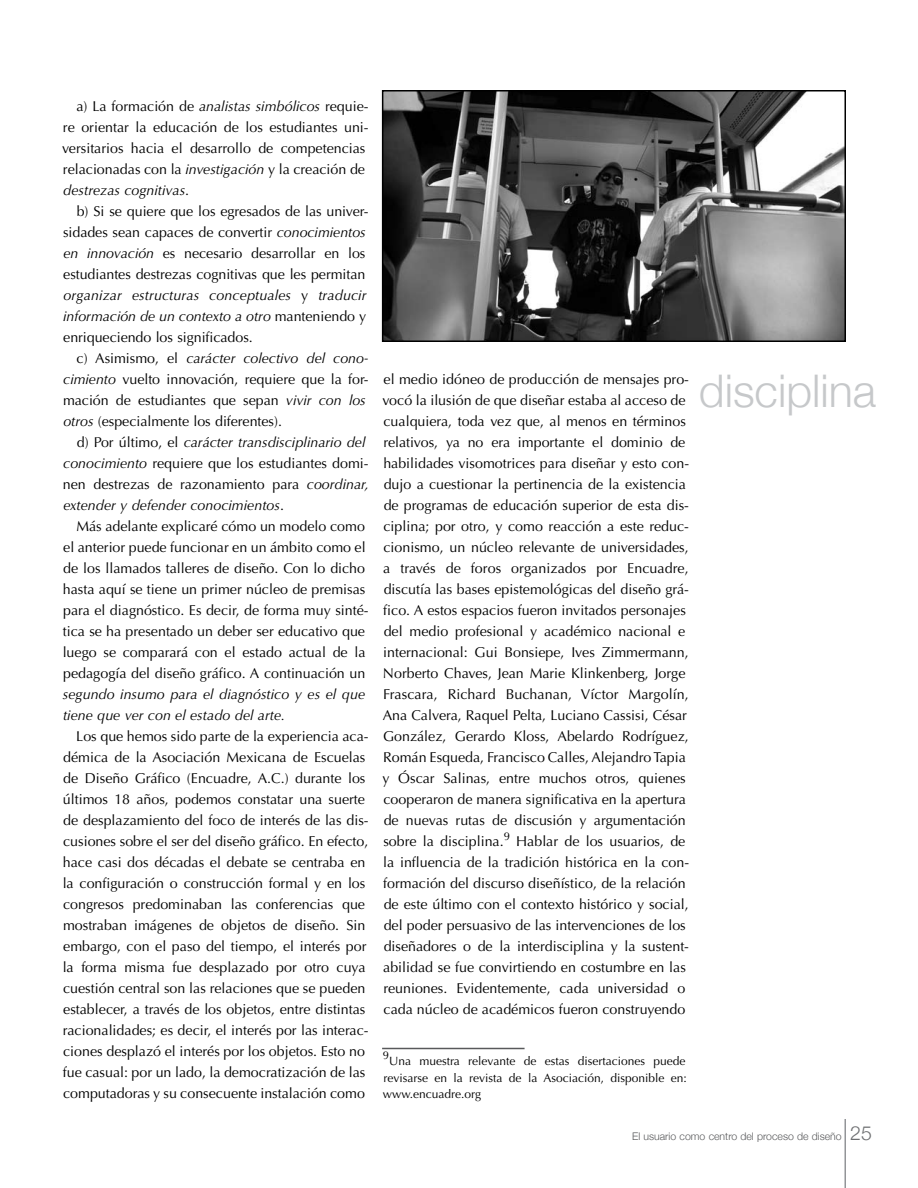
<style>
.page{position:relative;width:918px;height:1188px;background:#fff}
.page>*{position:absolute;margin:0;border:0;box-sizing:border-box;transform-origin:0 0}
.t1{font:300 45px "Helvetica Neue";color:#c6c8ca}
.t2{font:14.25px/21px "Optima LT Std";color:#000}
.t3{font:italic 14.25px "Optima LT Std";color:#000}
.t4{font:12px/16.5px "Optima LT Std";color:#000;text-align:justify}
.t5{font:11.25px "Optima LT Std";color:#000}
.t6{font:300 10.5px "Helvetica Neue";color:#58595b}
.s1{font-style:italic}
.s2{font-style:normal}
.s3{font-size:19.5px;color:#6d6f71}
</style>
<div class="page">
<hr style="left:844px;top:1119px;width:2px;height:69px;background:#939598">
<hr style="left:382px;top:1048px;width:143px;height:1px;background:#58595b">
<img style="left:385px;top:93px;width:458px;height:246px">
<div style="left:382px;top:90px;width:464px;height:252px;border:2px solid #000"></div>
<p class="t2" style="left:76px;top:96px;width:294px">a) La formación de <span class="s1">analistas simbólicos</span> requie-</p>
<p class="t2" style="left:63px;top:117px;width:307px">re orientar la educación de los estudiantes uni-</p>
<p class="t2" style="left:62px;top:138px;width:305px">versitarios hacia el desarrollo de competencias</p>
<p class="t2" style="left:63px;top:159px;width:304px">relacionadas con la <span class="s1">investigación</span> y la creación de</p>
<p class="t3" style="left:63px;top:182px;width:127px">destrezas cognitivas<span class="s2">.</span></p>
<p class="t2" style="left:77px;top:201px;width:293px">b) Si se quiere que los egresados de las univer-</p>
<p class="t2" style="left:63px;top:222px;width:304px">sidades sean capaces de convertir <span class="s1">conocimientos</span></p>
<p class="t2" style="left:63px;top:243px;width:304px"><span class="s1">en innovación</span> es necesario desarrollar en los</p>
<p class="t2" style="left:63px;top:264px;width:304px">estudiantes destrezas cognitivas que les permitan</p>
<p class="t3" style="left:63px;top:287px;width:305px">organizar estructuras conceptuales <span class="s2">y</span> traducir</p>
<p class="t3" style="left:63px;top:308px;width:304px">información de un contexto a otro <span class="s2">manteniendo y</span></p>
<p class="t2" style="left:63px;top:327px;width:191px">enriqueciendo los significados.</p>
<p class="t3" style="left:77px;top:350px;width:293px"><span class="s2">c) Asimismo, el</span> carácter colectivo del cono-</p>
<p class="t2" style="left:63px;top:369px;width:307px"><span class="s1">cimiento</span> vuelto innovación, requiere que la for-</p>
<p class="t2" style="left:63px;top:390px;width:304px">mación de estudiantes que sepan <span class="s1">vivir con los</span></p>
<p class="t2" style="left:63px;top:411px;width:220px"><span class="s1">otros</span> (especialmente los diferentes).</p>
<p class="t3" style="left:77px;top:434px;width:290px"><span class="s2">d) Por último, el</span> carácter transdisciplinario del</p>
<p class="t2" style="left:63px;top:453px;width:307px"><span class="s1">conocimiento</span> requiere que los estudiantes domi-</p>
<p class="t2" style="left:63px;top:474px;width:307px">nen destrezas de razonamiento para <span class="s1">coordinar,</span></p>
<p class="t3" style="left:63px;top:497px;width:222px">extender y defender conocimientos<span class="s2">.</span></p>
<p class="t2" style="left:76px;top:516px;width:290px">Más adelante explicaré cómo un modelo como</p>
<p class="t2" style="left:63px;top:537px;width:304px">el anterior puede funcionar en un ámbito como el</p>
<p class="t2" style="left:63px;top:558px;width:303px">de los llamados talleres de diseño. Con lo dicho</p>
<p class="t2" style="left:63px;top:579px;width:304px">hasta aquí se tiene un primer núcleo de premisas</p>
<p class="t2" style="left:63px;top:600px;width:307px">para el diagnóstico. Es decir, de forma muy sinté-</p>
<p class="t2" style="left:63px;top:621px;width:304px">tica se ha presentado un deber ser educativo que</p>
<p class="t2" style="left:63px;top:642px;width:304px">luego se comparará con el estado actual de la</p>
<p class="t2" style="left:63px;top:663px;width:304px">pedagogía del diseño gráfico. A continuación un</p>
<p class="t3" style="left:63px;top:686px;width:304px">segundo insumo para el diagnóstico y es el que</p>
<p class="t3" style="left:63px;top:707px;width:224px">tiene que ver con el estado del arte.</p>
<p class="t2" style="left:76px;top:726px;width:294px">Los que hemos sido parte de la experiencia aca-</p>
<p class="t2" style="left:63px;top:747px;width:304px">démica de la Asociación Mexicana de Escuelas</p>
<p class="t2" style="left:63px;top:768px;width:304px">de Diseño Gráfico (Encuadre, A.C.) durante los</p>
<p class="t2" style="left:63px;top:789px;width:304px">últimos 18 años, podemos constatar una suerte</p>
<p class="t2" style="left:63px;top:810px;width:307px">de desplazamiento del foco de interés de las dis-</p>
<p class="t2" style="left:63px;top:831px;width:307px">cusiones sobre el ser del diseño gráfico. En efecto,</p>
<p class="t2" style="left:63px;top:852px;width:304px">hace casi dos décadas el debate se centraba en</p>
<p class="t2" style="left:63px;top:873px;width:304px">la configuración o construcción formal y en los</p>
<p class="t2" style="left:63px;top:894px;width:303px">congresos predominaban las conferencias que</p>
<p class="t2" style="left:63px;top:915px;width:304px">mostraban imágenes de objetos de diseño. Sin</p>
<p class="t2" style="left:63px;top:936px;width:305px">embargo, con el paso del tiempo, el interés por</p>
<p class="t2" style="left:63px;top:957px;width:304px">la forma misma fue desplazado por otro cuya</p>
<p class="t2" style="left:63px;top:978px;width:304px">cuestión central son las relaciones que se pueden</p>
<p class="t2" style="left:63px;top:999px;width:304px">establecer, a través de los objetos, entre distintas</p>
<p class="t2" style="left:63px;top:1020px;width:307px">racionalidades; es decir, el interés por las interac-</p>
<p class="t2" style="left:63px;top:1041px;width:303px">ciones desplazó el interés por los objetos. Esto no</p>
<p class="t2" style="left:63px;top:1062px;width:304px">fue casual: por un lado, la democratización de las</p>
<p class="t2" style="left:63px;top:1083px;width:303px">computadoras y su consecuente instalación como</p>
<p class="t2" style="left:382px;top:369px;width:308px">el medio idóneo de producción de mensajes pro&shy;vocó la ilusión de que diseñar estaba al acceso de cualquiera, toda vez que, al menos en términos relativos, ya no era importante el dominio de habilidades visomotrices para diseñar y esto con&shy;dujo a cuestionar la pertinencia de la existencia de programas de educación superior de esta dis&shy;ciplina; por otro, y como reacción a este reduc&shy;cionismo, un núcleo relevante de universidades, a través de foros organizados por Encuadre, discutía las bases epistemológicas del diseño grá&shy;fico. A estos espacios fueron invitados personajes del medio profesional y académico nacional e internacional: Gui Bonsiepe, Ives Zimmermann, Norberto Chaves, Jean Marie Klinkenberg, Jorge Frascara, Richard Buchanan, Víctor Margolín, Ana Calvera, Raquel Pelta, Luciano Cassisi, César González, Gerardo Kloss, Abelardo Rodríguez, Román Esqueda, Francisco Calles, Alejandro Tapia y Óscar Salinas, entre muchos otros, quienes cooperaron de manera significativa en la apertura de nuevas rutas de discusión y argumentación sobre la disciplina.<sup>9</sup> Hablar de los usuarios, de la influencia de la tradición histórica en la con&shy;formación del discurso diseñístico, de la relación de este último con el contexto histórico y social, del poder persuasivo de las intervenciones de los diseñadores o de la interdisciplina y la sustent&shy;abilidad se fue convirtiendo en costumbre en las reuniones. Evidentemente, cada universidad o cada núcleo de académicos fueron construyendo</p>
<p class="t5" style="left:383px;top:1049px;width:8px">9</p>
<p class="t4" style="left:383px;top:1053px;width:306px;text-indent:6px">Una muestra relevante de estas disertaciones puede revisarse en la revista de la Asociación, disponible en: www.encuadre.org</p>
<p class="t1" style="left:699px;top:363px;width:179px">disciplina</p>
<p class="t6" style="left:632px;top:1130px;width:241px">El usuario como centro del proceso de diseño <span class="s3">25</span></p>
</div>
